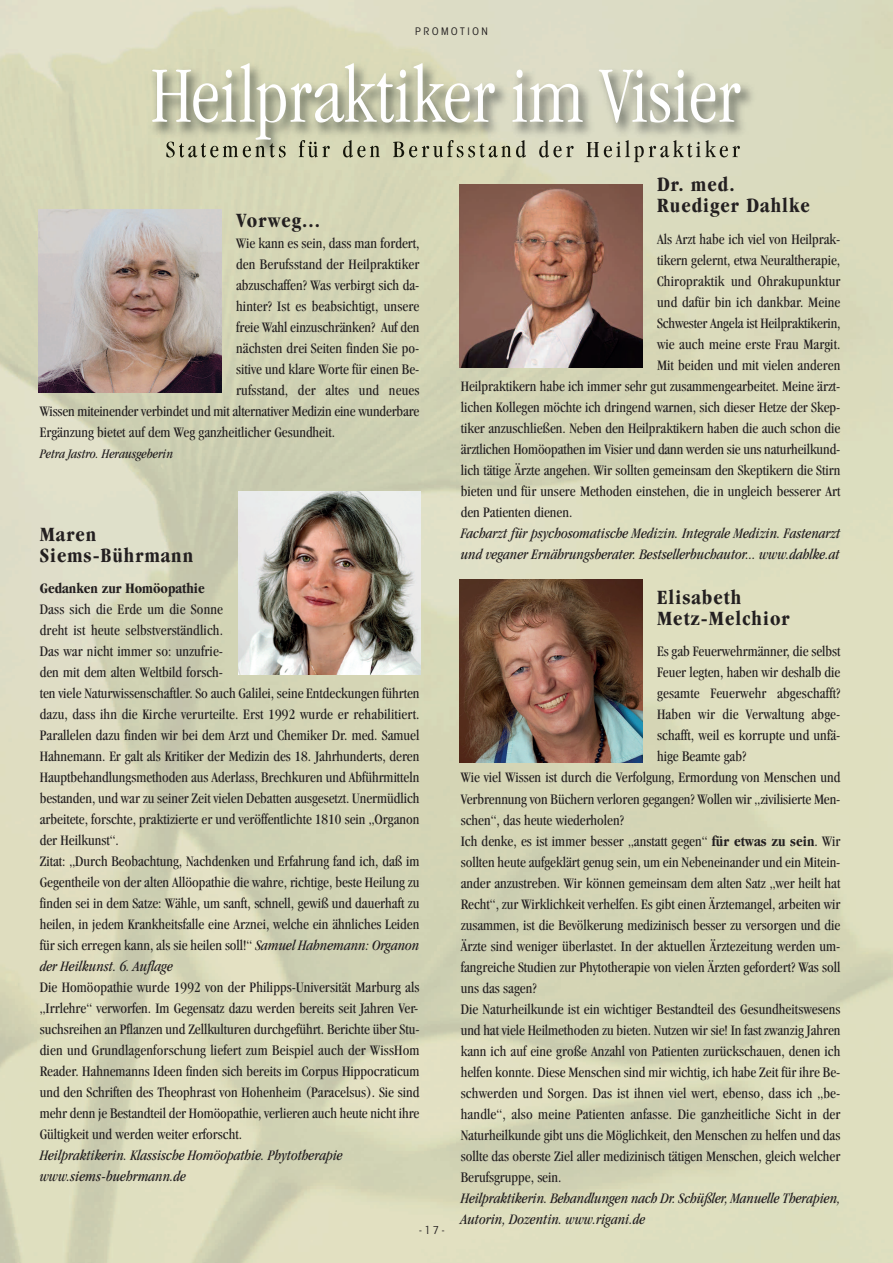
<style>
.page{position:relative;width:893px;height:1263px;background:#fff}
.page>*{position:absolute;margin:0;border:0;box-sizing:border-box;transform-origin:0 0}
.t1{font:300 condensed 82.5px "Garamond";color:#fff}
.t2{font:700 condensed 21px/21px "Garamond";letter-spacing:.05em;color:#231f20}
.t3{font:condensed 15px/21px "Garamond";color:#231f20}
.t4{font:italic condensed 15px/21px "Garamond";color:#231f20}
.t5{font:700 condensed 15px "Garamond";color:#231f20}
.t6{font:italic condensed 13.5px "Garamond";color:#231f20}
.t7{font:12px "Quay Itc T";color:#231f20}
.t8{font:condensed 10.5px "Avant Garde";letter-spacing:.25em;color:#231f20}
.s1{font-style:italic}
.s2{font-weight:700}
</style>
<div class="page">
<img style="left:0;top:0;width:893px;height:1263px">
<img style="left:238px;top:491px;width:183px;height:183px">
<img style="left:459px;top:579px;width:183px;height:183px">
<img style="left:459px;top:184px;width:183px;height:183px">
<img style="left:166px;top:142px;width:85px;height:15px">
<img style="left:38px;top:210px;width:183px;height:182px">
<p class="t8" style="left:415px;top:27px;width:74px">PROMOTION</p>
<h1 class="t1" style="left:151px;top:64px;width:591px">Heilpraktiker im Visier</h1>
<h2 class="t2" style="left:236px;top:212px;width:86px">Vorweg...</h2>
<p class="t3" style="left:236px;top:234px;width:185px">Wie kann es sein, dass man fordert,</p>
<p class="t3" style="left:236px;top:255px;width:185px">den Berufsstand der Heilpraktiker</p>
<p class="t3" style="left:236px;top:276px;width:185px">abzuschaffen? Was verbirgt sich da-</p>
<p class="t3" style="left:236px;top:297px;width:185px">hinter? Ist es beabsichtigt, unsere</p>
<p class="t3" style="left:236px;top:318px;width:185px">freie Wahl einzuschränken? Auf den</p>
<p class="t3" style="left:236px;top:339px;width:185px">nächsten drei Seiten finden Sie po-</p>
<p class="t3" style="left:236px;top:360px;width:185px">sitive und klare Worte für einen Be-</p>
<p class="t3" style="left:236px;top:381px;width:185px">rufsstand, der altes und neues</p>
<p class="t3" style="left:40px;top:402px;width:381px">Wissen miteinender verbindet und mit alternativer Medizin eine wunderbare</p>
<p class="t3" style="left:40px;top:423px;width:297px">Ergänzung bietet auf dem Weg ganzheitlicher Gesundheit.</p>
<p class="t6" style="left:40px;top:449px;width:135px">Petra Jastro. Herausgeberin</p>
<h2 class="t2" style="left:40px;top:525px;width:155px">Maren<br>Siems-Bührmann</h2>
<p class="t5" style="left:40px;top:583px;width:166px">Gedanken zur Homöopathie</p>
<p class="t3" style="left:40px;top:600px;width:381px">Dass sich die Erde um die Sonne<br>dreht ist heute selbstverständlich.<br>Das war nicht immer so: unzufrie-<br>den mit dem alten Weltbild forsch-<br>ten viele Naturwissenschaftler. So auch Galilei, seine Entdeckungen führten dazu, dass ihn die Kirche verurteilte. Erst 1992 wurde er rehabilitiert.<br>Parallelen dazu finden wir bei dem Arzt und Chemiker Dr. med. Samuel Hahnemann. Er galt als Kritiker der Medizin des 18. Jahrhunderts, deren Hauptbehandlungsmethoden aus Aderlass, Brechkuren und Abführmitteln bestanden, und war zu seiner Zeit vielen Debatten ausgesetzt. Unermüdlich arbeitete, forschte, praktizierte er und veröffentlichte 1810 sein „Organon der Heilkunst“.<br>Zitat: „Durch Beobachtung, Nachdenken und Erfahrung fand ich, daß im Gegentheile von der alten Allöopathie die wahre, richtige, beste Heilung zu finden sei in dem Satze: Wähle, um sanft, schnell, gewiß und dauerhaft zu heilen, in jedem Krankheitsfalle eine Arznei, welche ein ähnliches Leiden für sich erregen kann, als sie heilen soll!“ <span class="s1">Samuel Hahnemann: Organon der Heilkunst. 6. Auflage</span></p>
<p class="t3" style="left:40px;top:978px;width:381px;text-align:justify">Die Homöopathie wurde 1992 von der Philipps-Universität Marburg als „Irrlehre“ verworfen. Im Gegensatz dazu werden bereits seit Jahren Ver&shy;suchsreihen an Pflanzen und Zellkulturen durchgeführt. Berichte über Stu&shy;dien und Grundlagenforschung liefert zum Beispiel auch der WissHom Reader. Hahnemanns Ideen finden sich bereits im Corpus Hippocraticum und den Schriften des Theophrast von Hohenheim (Paracelsus). Sie sind mehr denn je Bestandteil der Homöopathie, verlieren auch heute nicht ihre Gültigkeit und werden weiter erforscht.</p>
<p class="t4" style="left:40px;top:1146px;width:304px">Heilpraktikerin. Klassische Homöopathie. Phytotherapie www.siems-buehrmann.de</p>
<p class="t7" style="left:419px;top:1223px;width:26px">-17-</p>
<h2 class="t2" style="left:657px;top:176px;width:154px">Dr. med.<br>Ruediger Dahlke</h2>
<p class="t3" style="left:657px;top:230px;width:185px">Als Arzt habe ich viel von Heilprak-</p>
<p class="t3" style="left:657px;top:251px;width:185px">tikern gelernt, etwa Neuraltherapie,</p>
<p class="t3" style="left:657px;top:272px;width:185px">Chiropraktik und Ohrakupunktur</p>
<p class="t3" style="left:657px;top:293px;width:185px">und dafür bin ich dankbar. Meine</p>
<p class="t3" style="left:657px;top:314px;width:185px">Schwester Angela ist Heilpraktikerin,</p>
<p class="t3" style="left:657px;top:335px;width:185px">wie auch meine erste Frau Margit.</p>
<p class="t3" style="left:657px;top:356px;width:185px">Mit beiden und mit vielen anderen</p>
<p class="t3" style="left:461px;top:377px;width:381px">Heilpraktikern habe ich immer sehr gut zusammengearbeitet. Meine ärzt-</p>
<p class="t3" style="left:461px;top:398px;width:381px">lichen Kollegen möchte ich dringend warnen, sich dieser Hetze der Skep-</p>
<p class="t3" style="left:461px;top:419px;width:381px">tiker anzuschließen. Neben den Heilpraktikern haben die auch schon die</p>
<p class="t3" style="left:461px;top:440px;width:381px">ärztlichen Homöopathen im Visier und dann werden sie uns naturheilkund-</p>
<p class="t3" style="left:461px;top:461px;width:381px">lich tätige Ärzte angehen. Wir sollten gemeinsam den Skeptikern die Stirn</p>
<p class="t3" style="left:461px;top:482px;width:381px">bieten und für unsere Methoden einstehen, die in ungleich besserer Art</p>
<p class="t3" style="left:461px;top:503px;width:113px">den Patienten dienen.</p>
<p class="t4" style="left:461px;top:524px;width:381px">Facharzt für psychosomatische Medizin. Integrale Medizin. Fastenarzt und veganer Ernährungsberater. Bestsellerbuchautor... www.dahlke.at</p>
<h2 class="t2" style="left:657px;top:588px;width:134px">Elisabeth<br>Metz-Melchior</h2>
<p class="t3" style="left:657px;top:642px;width:185px">Es gab Feuerwehrmänner, die selbst</p>
<p class="t3" style="left:657px;top:663px;width:185px">Feuer legten, haben wir deshalb die</p>
<p class="t3" style="left:657px;top:684px;width:185px">gesamte Feuerwehr abgeschafft?</p>
<p class="t3" style="left:657px;top:705px;width:185px">Haben wir die Verwaltung abge-</p>
<p class="t3" style="left:657px;top:726px;width:185px">schafft, weil es korrupte und unfä-</p>
<p class="t3" style="left:657px;top:747px;width:91px">hige Beamte gab?</p>
<p class="t3" style="left:461px;top:768px;width:381px">Wie viel Wissen ist durch die Verfolgung, Ermordung von Menschen und</p>
<p class="t3" style="left:461px;top:789px;width:381px">Verbrennung von Büchern verloren gegangen? Wollen wir „zivilisierte Men-</p>
<p class="t3" style="left:461px;top:810px;width:165px">schen“, das heute wiederholen?</p>
<p class="t3" style="left:461px;top:831px;width:381px">Ich denke, es ist immer besser „anstatt gegen“ <span class="s2">für etwas zu sein</span>. Wir</p>
<p class="t3" style="left:461px;top:852px;width:381px">sollten heute aufgeklärt genug sein, um ein Nebeneinander und ein Mitein-</p>
<p class="t3" style="left:461px;top:873px;width:381px">ander anzustreben. Wir können gemeinsam dem alten Satz „wer heilt hat</p>
<p class="t3" style="left:461px;top:894px;width:381px">Recht“, zur Wirklichkeit verhelfen. Es gibt einen Ärztemangel, arbeiten wir</p>
<p class="t3" style="left:461px;top:915px;width:381px">zusammen, ist die Bevölkerung medizinisch besser zu versorgen und die</p>
<p class="t3" style="left:461px;top:936px;width:381px">Ärzte sind weniger überlastet. In der aktuellen Ärztezeitung werden um-</p>
<p class="t3" style="left:461px;top:957px;width:381px">fangreiche Studien zur Phytotherapie von vielen Ärzten gefordert? Was soll</p>
<p class="t3" style="left:461px;top:978px;width:77px">uns das sagen?</p>
<p class="t3" style="left:461px;top:999px;width:381px">Die Naturheilkunde ist ein wichtiger Bestandteil des Gesundheitswesens</p>
<p class="t3" style="left:461px;top:1020px;width:381px">und hat viele Heilmethoden zu bieten. Nutzen wir sie! In fast zwanzig Jahren</p>
<p class="t3" style="left:461px;top:1041px;width:381px">kann ich auf eine große Anzahl von Patienten zurückschauen, denen ich</p>
<p class="t3" style="left:461px;top:1062px;width:381px">helfen konnte. Diese Menschen sind mir wichtig, ich habe Zeit für ihre Be-</p>
<p class="t3" style="left:461px;top:1083px;width:381px">schwerden und Sorgen. Das ist ihnen viel wert, ebenso, dass ich „be-</p>
<p class="t3" style="left:461px;top:1104px;width:381px">handle“, also meine Patienten anfasse. Die ganzheitliche Sicht in der</p>
<p class="t3" style="left:461px;top:1125px;width:381px">Naturheilkunde gibt uns die Möglichkeit, den Menschen zu helfen und das</p>
<p class="t3" style="left:461px;top:1146px;width:381px">sollte das oberste Ziel aller medizinisch tätigen Menschen, gleich welcher</p>
<p class="t3" style="left:461px;top:1167px;width:102px">Berufsgruppe, sein.</p>
<p class="t4" style="left:461px;top:1188px;width:381px">Heilpraktikerin. Behandlungen nach Dr. Schüßler, Manuelle Therapien,<br>Autorin, Dozentin. www.rigani.de</p>
</div>
